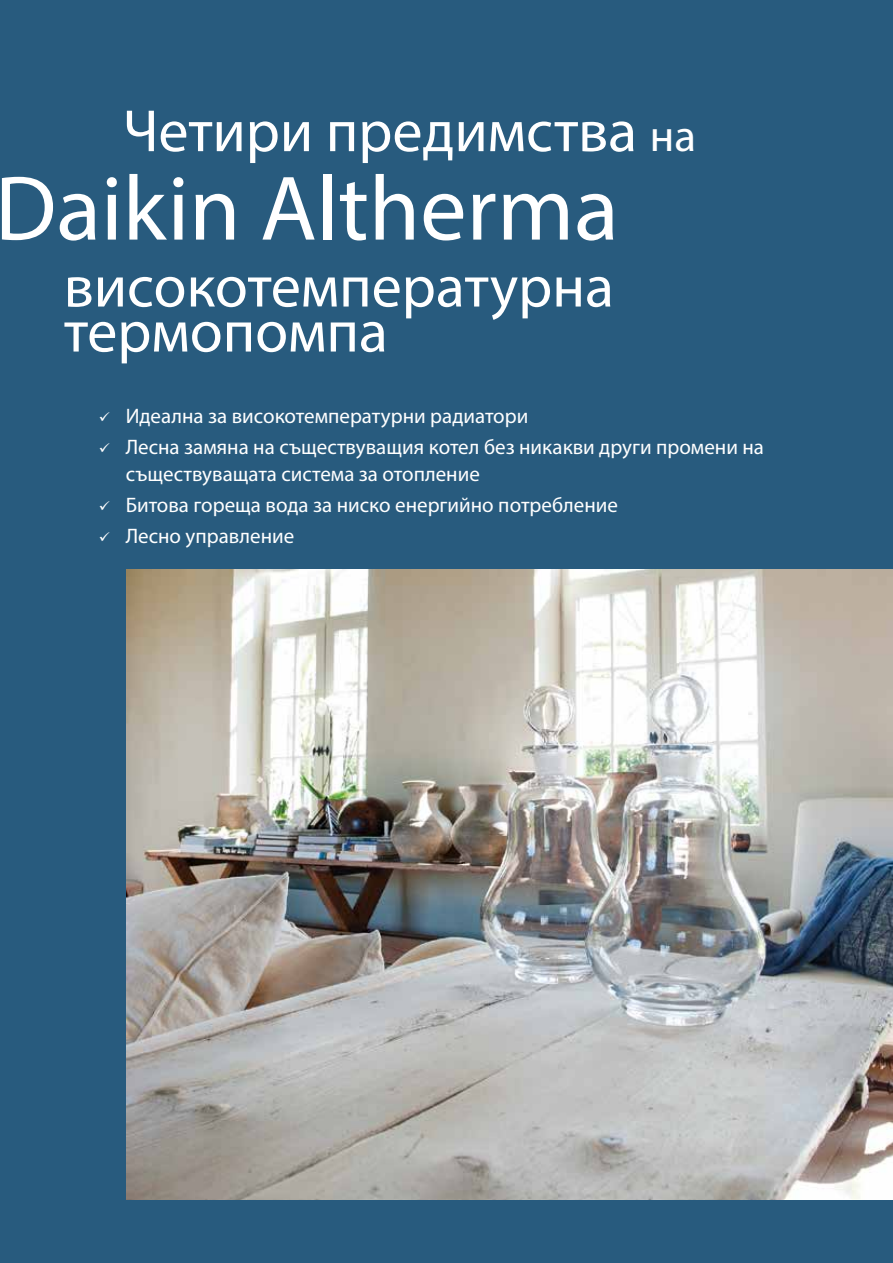
<style>
.page{position:relative;width:893px;height:1263px;background:#285b7e}
.page>*{position:absolute;margin:0;border:0;box-sizing:border-box;transform-origin:0 0}
.t1{font:92.4px "Myriad Pro";color:#fff}
.t2{font:60px/45px "Myriad Pro";color:#fff}
.t3{font:21px/31px "Myriad Pro";color:#fff}
.s1{font-size:45px}
</style>
<div class="page">
<img style="left:126px;top:570px;width:767px;height:629px">
<h2 class="t2" style="left:123px;top:108px;width:575px">Четири предимства <span class="s1">на</span></h2>
<h1 class="t1" style="left:-5px;top:152px;width:625px">Daikin Altherma</h1>
<h2 class="t2" style="left:64px;top:263px;width:552px">високотемпературна термопомпа</h2>
<p class="t3" style="left:126px;top:400px;width:640px">Идеална за високотемпературни радиатори<br>Лесна замяна на съществуващия котел без никакви други промени на</p>
<p class="t3" style="left:126px;top:458px;width:494px">съществуващата система за отопление<br>Битова гореща вода за ниско енергийно потребление<br>Лесно управление</p>
</div>
